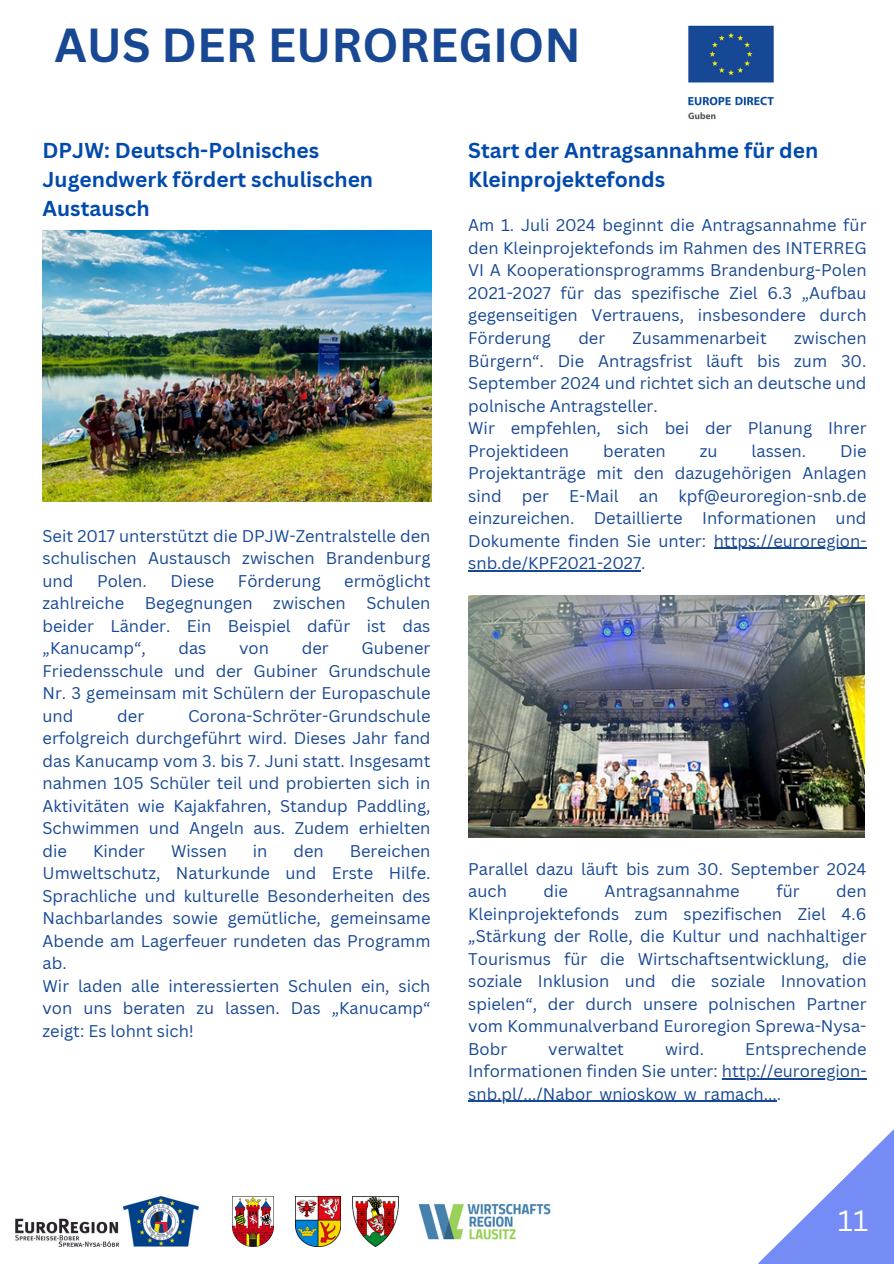
<style>
.page{position:relative;width:894px;height:1264px;background:#fff}
.page>*{position:absolute;margin:0;border:0;box-sizing:border-box;transform-origin:0 0}
.t1{font:700 46.5px "Canva Sans";color:#184893}
.t2{font:28.5px "Canva Sans";color:#fff}
.t3{font:700 21px/29.2px "Canva Sans";color:#004aad}
.t4{font:16.5px/22.5px "Canva Sans";color:#174895;text-align:justify}
</style>
<div class="page">
<svg style="left:758px;top:1130px;width:135px;height:133px"></svg>
<img style="left:688px;top:25px;width:86px;height:95px">
<img style="left:15px;top:1196px;width:184px;height:50px">
<img style="left:233px;top:1196px;width:40px;height:50px">
<img style="left:295px;top:1196px;width:45px;height:50px">
<img style="left:352px;top:1196px;width:47px;height:50px">
<img style="left:418px;top:1203px;width:133px;height:37px">
<img style="left:43px;top:230px;width:388px;height:272px">
<img style="left:468px;top:595px;width:396px;height:242px">
<hr style="left:713px;top:547px;width:153px;height:2px;background:#174895">
<hr style="left:468px;top:570px;width:173px;height:1px;background:#174895">
<hr style="left:721px;top:1078px;width:145px;height:1px;background:#174895">
<hr style="left:468px;top:1100px;width:308px;height:2px;background:#174895">
<p class="t1" style="left:54px;top:12px;width:527px">AUS DER EUROREGION</p>
<p class="t3" style="left:43px;top:135px;width:332px">DPJW: Deutsch-Polnisches<br>Jugendwerk fördert schulischen<br>Austausch</p>
<p class="t4" style="left:43px;top:524px;width:389px">Seit 2017 unterstützt die DPJW-Zentralstelle den schulischen Austausch zwischen Brandenburg und</p>
<p class="t4" style="left:97px;top:569px;width:51px">Polen.</p>
<p class="t4" style="left:170px;top:569px;width:46px">Diese</p>
<p class="t4" style="left:238px;top:569px;width:84px">Förderung</p>
<p class="t4" style="left:344px;top:569px;width:88px">ermöglicht</p>
<p class="t4" style="left:43px;top:591px;width:83px">zahlreiche</p>
<p class="t4" style="left:145px;top:591px;width:109px">Begegnungen</p>
<p class="t4" style="left:273px;top:591px;width:74px">zwischen</p>
<p class="t4" style="left:43px;top:591px;width:389px;text-indent:324px">Schulen beider Länder. Ein Beispiel dafür ist das „Kanucamp“,</p>
<p class="t4" style="left:43px;top:636px;width:389px;text-indent:319px">Gubener Friedensschule und der Gubiner Grundschule Nr. 3 gemeinsam mit Schülern der Europaschule und</p>
<p class="t4" style="left:178px;top:636px;width:30px">das</p>
<p class="t4" style="left:239px;top:636px;width:31px">von</p>
<p class="t4" style="left:302px;top:636px;width:28px">der</p>
<p class="t4" style="left:43px;top:704px;width:389px;text-indent:145px">Corona-Schröter-Grundschule erfolgreich durchgeführt wird. Dieses Jahr fand das Kanucamp vom 3. bis 7. Juni statt. Insgesamt nahmen 105 Schüler teil und probierten sich in Aktivitäten wie Kajakfahren, Standup Paddling, Schwimmen und Angeln aus. Zudem erhielten die</p>
<p class="t4" style="left:117px;top:704px;width:28px">der</p>
<p class="t4" style="left:43px;top:839px;width:389px;text-indent:307px">Bereichen Umweltschutz, Naturkunde und Erste Hilfe.<br>Sprachliche und kulturelle Besonderheiten des Nachbarlandes sowie gemütliche, gemeinsame Abende am Lagerfeuer rundeten das Programm ab.</p>
<p class="t4" style="left:43px;top:974px;width:389px">Wir laden alle interessierten Schulen ein, sich von uns beraten zu lassen. Das „Kanucamp“ zeigt: Es lohnt sich!</p>
<p class="t4" style="left:93px;top:839px;width:53px">Kinder</p>
<p class="t4" style="left:171px;top:839px;width:57px">Wissen</p>
<p class="t4" style="left:253px;top:839px;width:16px">in</p>
<p class="t4" style="left:293px;top:839px;width:32px">den</p>
<p class="t3" style="left:468px;top:135px;width:351px">Start der Antragsannahme für den<br>Kleinprojektefonds</p>
<p class="t4" style="left:468px;top:214px;width:400px">Am 1. Juli 2024 beginnt die Antragsannahme für den Kleinprojektefonds im Rahmen des INTERREG VI A Kooperationsprogramms Brandenburg-Polen 2021-2027 für das spezifische Ziel 6.3 „Aufbau gegenseitigen Vertrauens, insbesondere durch Förderung</p>
<p class="t4" style="left:468px;top:326px;width:399px;text-indent:326px">zwischen Bürgern“. Die Antragsfrist läuft bis zum 30.<br>September 2024 und richtet sich an deutsche und polnische Antragsteller.</p>
<p class="t4" style="left:468px;top:416px;width:399px">Wir empfehlen, sich bei der Planung Ihrer<br>Projektideen</p>
<p class="t4" style="left:578px;top:326px;width:28px">der</p>
<p class="t4" style="left:632px;top:326px;width:136px">Zusammenarbeit</p>
<p class="t4" style="left:468px;top:439px;width:400px;text-indent:372px">Die Projektanträge mit den dazugehörigen Anlagen sind per E-Mail an kpf@euroregion-snb.de einzureichen. Detaillierte Informationen und Dokumente finden Sie unter:</p>
<p class="t4" style="left:603px;top:439px;width:64px">beraten</p>
<p class="t4" style="left:699px;top:439px;width:19px">zu</p>
<p class="t4" style="left:751px;top:439px;width:56px">lassen.</p>
<p class="t4" style="left:713px;top:529px;width:154px">https://euroregion-</p>
<p class="t4" style="left:468px;top:551px;width:179px">snb.de/KPF2021-2027.</p>
<p class="t4" style="left:468px;top:857px;width:399px">Parallel dazu läuft bis zum 30. September 2024 auch</p>
<p class="t4" style="left:543px;top:879px;width:26px">die</p>
<p class="t4" style="left:604px;top:879px;width:137px">Antragsannahme</p>
<p class="t4" style="left:776px;top:879px;width:25px">für</p>
<p class="t4" style="left:468px;top:879px;width:400px;text-indent:368px">den Kleinprojektefonds zum spezifischen Ziel 4.6 „Stärkung der Rolle, die Kultur und nachhaltiger Tourismus für die Wirtschaftsentwicklung, die soziale Inklusion und die soziale Innovation spielen“, der durch unsere polnischen Partner vom Kommunalverband Euroregion Sprewa-Nysa-Bobr</p>
<p class="t4" style="left:468px;top:1037px;width:399px;text-indent:277px">Entsprechende Informationen finden Sie unter: http://euroregion&shy;snb.pl/.../Nabor_wnioskow_w_ramach....</p>
<p class="t4" style="left:548px;top:1037px;width:77px">verwaltet</p>
<p class="t4" style="left:665px;top:1037px;width:41px">wird.</p>
<p class="t2" style="left:837px;top:1200px;width:32px">11</p>
</div>
